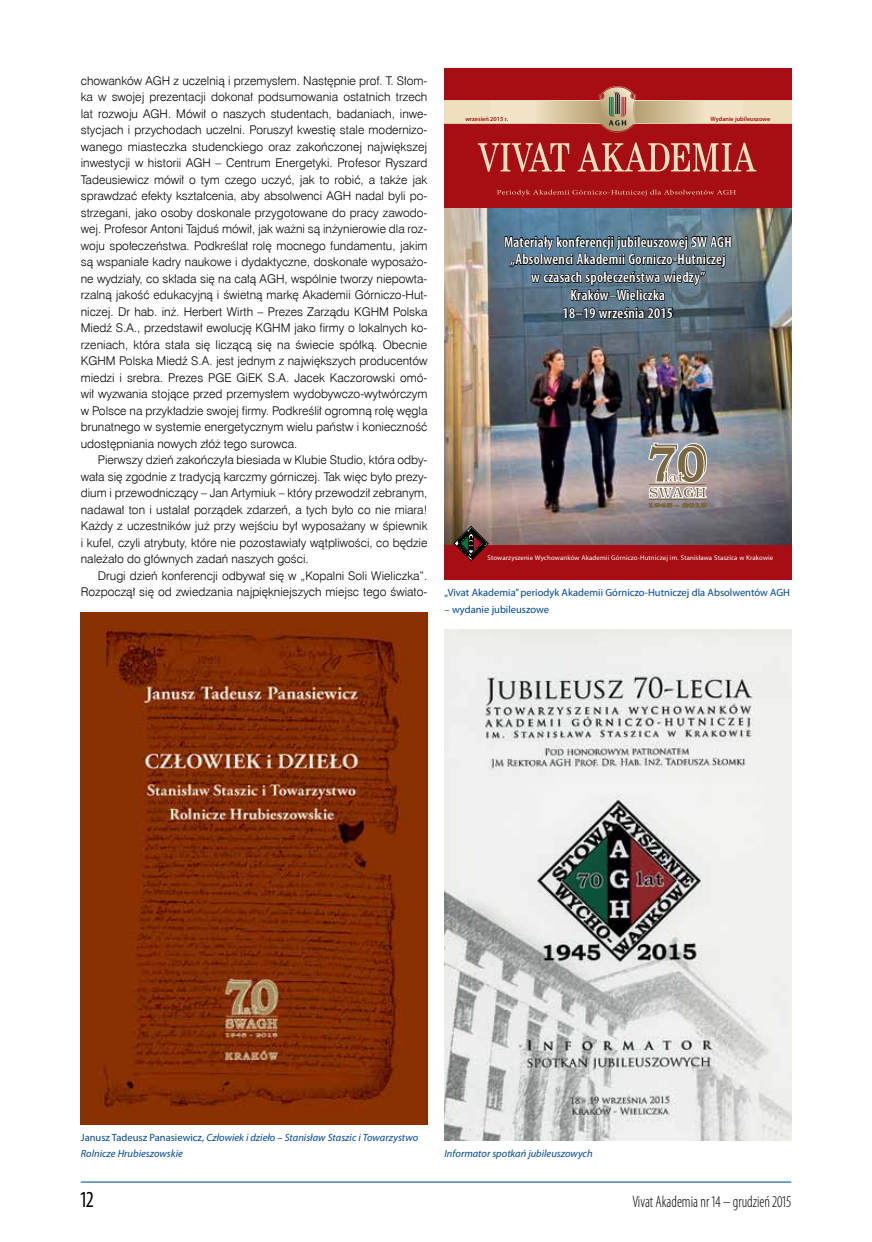
<style>
.page{position:relative;width:872px;height:1242px;background:#fff}
.page>*{position:absolute;margin:0;border:0;box-sizing:border-box;transform-origin:0 0}
.t1{font:condensed 23.1px "Myriad Pro";color:#000;scale:.91 1}
.t2{font:300 condensed 16.5px "Myriad Pro";color:#000;scale:.91 1}
.t3{font:600 condensed 14.85px/17.9px "Myriad Pro";letter-spacing:.02em;color:#fff;text-align:center}
.t4{font:12px/16.5px "Swis 721 Lt EU";color:#000;text-align:justify}
.t5{font:italic 10.5px/16.5px "Myriad Pro";color:#004892}
.t6{font:10.5px "Myriad Pro";color:#004892}
.t7{font:6.75px "Myriad Pro";letter-spacing:.02em;color:#fff}
.t8{font:600 6.15px "Myriad Pro";color:#a70e13}
.s1{font-style:normal}
</style>
<div class="page">
<hr style="left:81px;top:1181px;width:710px;height:1px;background:#004892">
<img style="left:444px;top:342px;width:347px;height:203px">
<div style="left:444px;top:545px;width:347px;height:35px;background:#a70e13"></div>
<div style="left:444px;top:68px;width:347px;height:34px;background:#a70e13"></div>
<svg style="left:452px;top:525px;width:37px;height:37px"></svg>
<svg style="left:648px;top:442px;width:59px;height:65px;background:#a89e92"></svg>
<img style="left:444px;top:86px;width:347px;height:256px">
<img style="left:81px;top:613px;width:346px;height:511px">
<img style="left:444px;top:629px;width:347px;height:512px">
<p class="t4" style="left:81px;top:72px;width:348px">chowanków AGH z uczelnią i przemysłem. Następnie prof. T. Słom&shy;ka w swojej prezentacji dokonał podsumowania ostatnich trzech lat rozwoju AGH. Mówił o naszych studentach, badaniach, inwe&shy;stycjach i przychodach uczelni. Poruszył kwestię stale modernizo&shy;wanego miasteczka studenckiego oraz zakończonej największej inwestycji w historii AGH – Centrum Energetyki. Profesor Ryszard Tadeusiewicz mówił o tym czego uczyć, jak to robić, a także jak sprawdzać efekty kształcenia, aby absolwenci AGH nadal byli po&shy;strzegani, jako osoby doskonale przygotowane do pracy zawodo&shy;wej. Profesor Antoni Tajduś mówił, jak ważni są inżynierowie dla roz&shy;woju społeczeństwa. Podkreślał rolę mocnego fundamentu, jakim są wspaniałe kadry naukowe i dydaktyczne, doskonałe wyposażo&shy;ne wydziały, co składa się na całą AGH, wspólnie tworzy niepowta&shy;rzalną jakość edukacyjną i świetną markę Akademii Górniczo-Hut&shy;niczej. Dr hab. inż. Herbert Wirth – Prezes Zarządu KGHM Polska Miedź S.A., przedstawił ewolucję KGHM jako firmy o lokalnych ko&shy;rzeniach, która stała się liczącą się na świecie spółką. Obecnie KGHM Polska Miedź S.A. jest jednym z największych producentów miedzi i srebra. Prezes PGE GiEK S.A. Jacek Kaczorowski omó&shy;wił wyzwania stojące przed przemysłem wydobywczo-wytwórczym w Polsce na przykładzie swojej firmy. Podkreślił ogromną rolę węgla brunatnego w systemie energetycznym wielu państw i konieczność udostępniania nowych złóż tego surowca.</p>
<p class="t4" style="left:81px;top:452px;width:348px;text-indent:17px">Pierwszy dzień zakończyła biesiada w Klubie Studio, która odby&shy;wała się zgodnie z tradycją karczmy górniczej. Tak więc było prezy&shy;dium i przewodniczący – Jan Artymiuk – który przewodził zebranym, nadawał ton i ustalał porządek zdarzeń, a tych było co nie miara!<br>Każdy z uczestników już przy wejściu był wyposażany w śpiewnik i kufel, czyli atrybuty, które nie pozostawiały wątpliwości, co będzie należało do głównych zadań naszych gości.</p>
<p class="t4" style="left:81px;top:567px;width:348px;text-align:right">Drugi dzień konferencji odbywał się w „Kopalni Soli Wieliczka”.<br>Rozpoczął się od zwiedzania najpiękniejszych miejsc tego świato-</p>
<p class="t8" style="left:465px;top:115px;width:44px">wrzesień 2015 r.</p>
<p class="t8" style="left:710px;top:115px;width:61px">Wydanie jubileuszowe</p>
<p class="t3" style="left:504px;top:233px;width:229px">Materiały konferencji jubileuszowej SW AGH „Absolwenci Akademii Gorniczo-Hutniczej w czasach społeczeństwa wiedzy”<br>Kraków–Wieliczka<br>18–19 września 2015</p>
<p class="t7" style="left:487px;top:554px;width:287px">Stowarzyszenie Wychowanków Akademii Górniczo‑Hutniczej im. Stanisława Staszica w Krakowie</p>
<p class="t6" style="left:444px;top:587px;width:347px">„Vivat Akademia” periodyk Akademii Górniczo-Hutniczej dla Absolwentów AGH</p>
<p class="t6" style="left:444px;top:603px;width:106px">– wydanie jubileuszowe</p>
<p class="t5" style="left:81px;top:1129px;width:339px"><span class="s1">Janusz Tadeusz Panasiewicz,</span> Człowiek i dzieło – Stanisław Staszic i Towarzystwo<br>Rolnicze Hrubieszowskie</p>
<p class="t5" style="left:444px;top:1145px;width:150px">Informator spotkań jubileuszowych</p>
<h1 class="t1" style="left:81px;top:1186px;width:15px">12</h1>
<h2 class="t2" style="left:632px;top:1192px;width:176px">Vivat Akademia nr 14 – grudzień 2015</h2>
</div>
